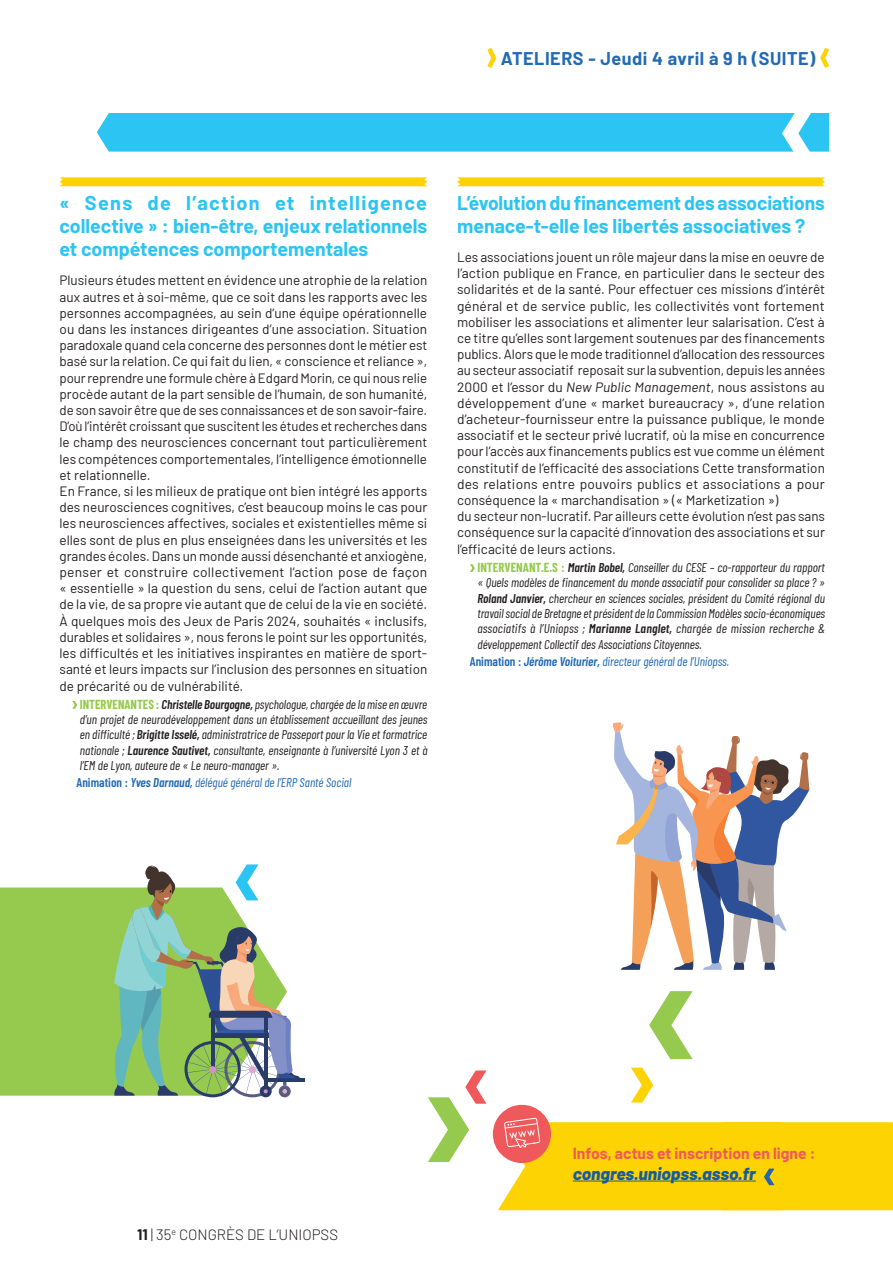
<style>
.page{position:relative;width:893px;height:1263px;background:#fff}
.page>*{position:absolute;margin:0;border:0;box-sizing:border-box;transform-origin:0 0}
.H1-Ateliers{font:700 19.5px/23.4px "Barlow";letter-spacing:-.005em;color:#2bc4f3;text-align:justify}
.PROG-Jour{font:700 18px "Barlow";letter-spacing:.03em;color:#226ab4}
.t1{font:italic 800 17.4px "Barlow";color:#175d9e}
.t2{font:700 15.6px "Barlow";color:#f0595b}
.t3{font:300 15px "Barlow";color:#231f20}
.H1-Ateliers-2{font:13.5px/16.2px "Barlow";color:#231f20;text-align:justify}
.H1-Ateliers-3{font:italic 12.75px/15.3px "Barlow Condensed";color:#231f20;text-align:justify}
.H1-Ateliers-4{font:italic 12.75px "Barlow Condensed";color:#226ab4}
.s1{font-weight:700;font-style:normal;color:#96ca4e}
.s2{font-weight:600}
.s3{font-weight:600;font-style:normal}
.s4{font-style:italic}
.s5{font-weight:700}
</style>
<div class="page">
<svg style="left:60px;top:177px;width:367px;height:9px;background:#fed40e"></svg>
<svg style="left:72px;top:701px;width:5px;height:8px"></svg>
<svg style="left:457px;top:177px;width:368px;height:9px;background:#fed40f"></svg>
<svg style="left:470px;top:564px;width:5px;height:8px"></svg>
<div style="left:97px;top:113px;width:732px;height:39px;background:#2bc4f3"></div>
<svg style="left:487px;top:47px;width:10px;height:21px"></svg>
<svg style="left:820px;top:47px;width:10px;height:21px"></svg>
<svg style="left:428px;top:1070px;width:58px;height:92px"></svg>
<div style="left:722px;top:1122px;width:171px;height:88px;background:#fed304"></div>
<div style="left:493px;top:1105px;width:58px;height:58px;background:#f0595b;border-radius:50%"></div>
<svg style="left:498px;top:1118px;width:284px;height:92px"></svg>
<svg style="left:631px;top:1068px;width:22px;height:34px"></svg>
<svg style="left:649px;top:991px;width:44px;height:68px"></svg>
<svg style="left:612px;top:722px;width:197px;height:248px"></svg>
<div style="left:0;top:887px;width:110px;height:209px;background:#96ca4e"></div>
<hr style="left:265px;top:1078px;width:40px;height:3px;background:#293b68">
<svg style="left:110px;top:864px;width:190px;height:233px"></svg>
<p class="PROG-Jour" style="left:501px;top:45px;width:316px">ATELIERS - Jeudi 4 avril à 9 h (SUITE)</p>
<p class="H1-Ateliers" style="left:60px;top:189px;width:369px">« Sens de l’action et intelligence collective » : bien-être, enjeux relationnels et compétences comportementales</p>
<p class="H1-Ateliers-2" style="left:60px;top:271px;width:370px">Plusieurs études mettent en évidence une atrophie de la relation aux autres et à soi-même, que ce soit dans les rapports avec les personnes accompagnées, au sein d’une équipe opérationnelle ou dans les instances dirigeantes d’une association. Situation paradoxale quand cela concerne des personnes dont le métier est basé sur la relation. Ce qui fait du lien, « conscience et reliance », pour reprendre une formule chère à Edgard Morin, ce qui nous relie procède autant de la part sensible de l’humain, de son humanité, de son savoir être que de ses connaissances et de son savoir-faire.<br>D’où l’intérêt croissant que suscitent les études et recherches dans le champ des neurosciences concernant tout particulièrement les compétences comportementales, l’intelligence émotionnelle et relationnelle.</p>
<p class="H1-Ateliers-2" style="left:60px;top:482px;width:369px">En France, si les milieux de pratique ont bien intégré les apports des neurosciences cognitives, c’est beaucoup moins le cas pour les neurosciences affectives, sociales et existentielles même si elles sont de plus en plus enseignées dans les universités et les grandes écoles. Dans un monde aussi désenchanté et anxiogène, penser et construire collectivement l’action pose de façon « essentielle » la question du sens, celui de l’action autant que de la vie, de sa propre vie autant que de celui de la vie en société.</p>
<p class="H1-Ateliers-2" style="left:60px;top:612px;width:369px">À quelques mois des Jeux de Paris 2024, souhaités « inclusifs, durables et solidaires », nous ferons le point sur les opportunités, les difficultés et les initiatives inspirantes en matière de sport&shy;santé et leurs impacts sur l’inclusion des personnes en situation de précarité ou de vulnérabilité.</p>
<p class="H1-Ateliers-3" style="left:80px;top:696px;width:349px"><span class="s1">INTERVENANTES :</span> <span class="s2">Christelle Bourgogne,</span> psychologue, chargée de la mise en œuvre d’un projet de neurodéveloppement dans un établissement accueillant des jeunes en difficulté ; <span class="s2">Brigitte Isselé,</span> administratrice de Passeport pour la Vie et formatrice nationale ; <span class="s2">Laurence Sautivet,</span> consultante, enseignante à l’université Lyon 3 et à l’EM de Lyon, auteure de « Le neuro-manager ».</p>
<p class="H1-Ateliers-4" style="left:77px;top:774px;width:276px"><span class="s3">Animation :</span> <span class="s2">Yves Darnaud,</span> délégué général de l’ERP Santé Social</p>
<p class="H1-Ateliers" style="left:457px;top:189px;width:369px">L’évolution du financement des associations menace-t-elle les libertés associatives ?</p>
<p class="H1-Ateliers-2" style="left:457px;top:248px;width:369px">Les associations jouent un rôle majeur dans la mise en oeuvre de</p>
<p class="H1-Ateliers-2" style="left:457px;top:264px;width:369px">l’action publique en France, en particulier dans le secteur des solidarités et de la santé. Pour effectuer ces missions d’intérêt général et de service public, les collectivités vont fortement mobiliser les associations et alimenter leur salarisation. C’est à ce titre qu’elles sont largement soutenues par des financements publics. Alors que le mode traditionnel d’allocation des ressources au secteur associatif reposait sur la subvention, depuis les années 2000 et l’essor du <span class="s4">New Public Management</span>, nous assistons au développement d’une « market bureaucracy », d’une relation d’acheteur-fournisseur entre la puissance publique, le monde associatif et le secteur privé lucratif, où la mise en concurrence pour l’accès aux financements publics est vue comme un élément constitutif de l’efficacité des associations Cette transformation des relations entre pouvoirs publics et associations a pour conséquence la « marchandisation » (« Marketization »)</p>
<p class="H1-Ateliers-2" style="left:457px;top:507px;width:369px">du secteur non-lucratif. Par ailleurs cette évolution n’est pas sans conséquence sur la capacité d’innovation des associations et sur l’efficacité de leurs actions.</p>
<p class="H1-Ateliers-3" style="left:477px;top:559px;width:349px"><span class="s1">INTERVENANT.E.S :</span> <span class="s2">Martin Bobel,</span> Conseiller du CESE – co-rapporteur du rapport « Quels modèles de financement du monde associatif pour consolider sa place ? » <span class="s2">Roland Janvier,</span> chercheur en sciences sociales, président du Comité régional du travail social de Bretagne et président de la Commission Modèles socio-économiques associatifs à l’Uniopss ; <span class="s2">Marianne Langlet,</span> chargée de mission recherche &amp; développement Collectif des Associations Citoyennes.</p>
<p class="H1-Ateliers-4" style="left:470px;top:652px;width:261px"><span class="s3">Animation :</span> <span class="s2">Jérôme Voiturier,</span> directeur général de l’Uniopss.</p>
<p class="t3" style="left:137px;top:1224px;width:202px"><span class="s5">11</span> | 35<sup>e</sup> CONGRÈS DE L’UNIOPSS</p>
<p class="t2" style="left:573px;top:1142px;width:244px">Infos, actus et inscription en ligne :</p>
<p class="t1" style="left:573px;top:1160px;width:185px">congres.uniopss.asso.fr</p>
</div>
